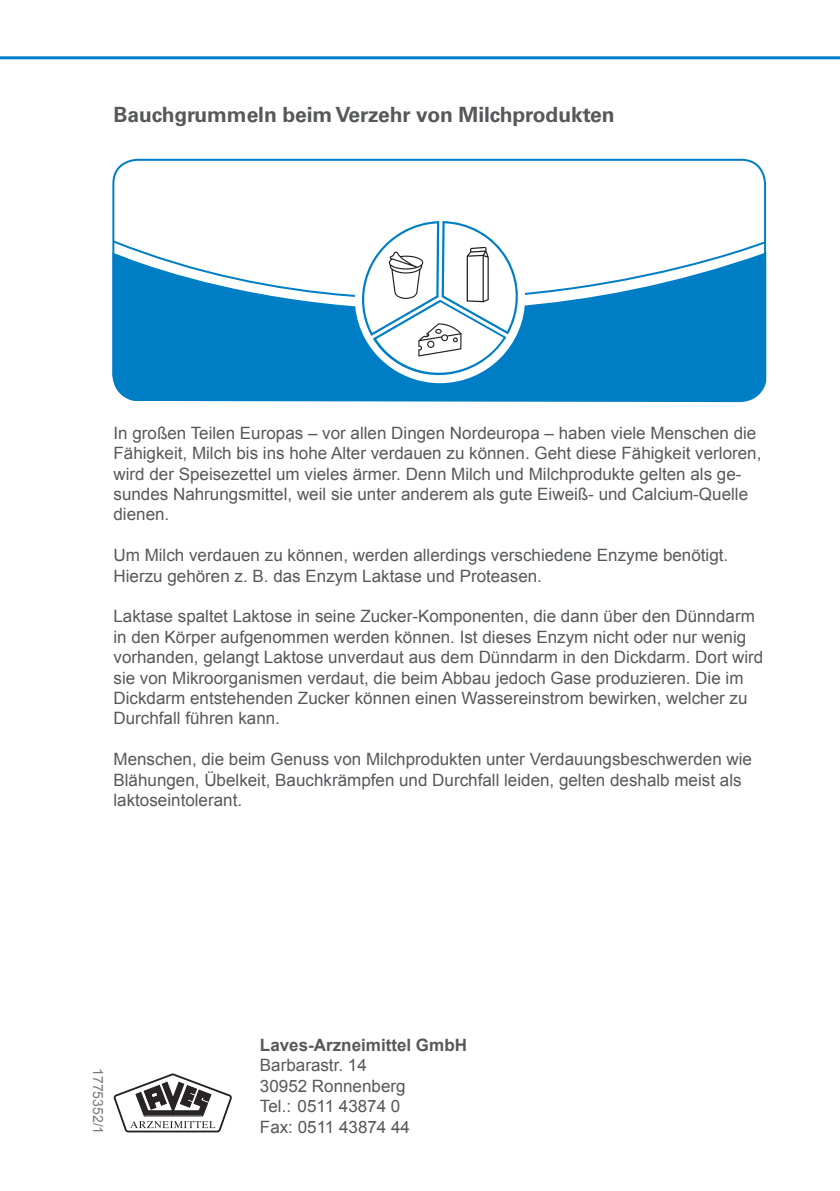
<style>
.page{position:relative;width:840px;height:1191px;background:#fff}
.page>*{position:absolute;margin:0;border:0;box-sizing:border-box;transform-origin:0 0}
.t1{font:700 21px "Univers LT Std";letter-spacing:-.005em;color:#57585a}
.t2{font:17px/20.4px "Arial";color:#57585a}
.t3{font:700 17px "Arial";color:#57585a}
.t4{font:14px "Arial";color:#787a7d}
</style>
<div class="page">
<hr style="left:0;top:56px;width:839px;height:3px;background:#007ec5">
<div style="left:112px;top:370px;width:653px;height:32px;background:#007ec5"></div>
<svg style="left:112px;top:239px;width:655px;height:131px"></svg>
<svg style="left:114px;top:1073px;width:118px;height:59px"></svg>
<svg style="left:351px;top:221px;width:170px;height:165px"></svg>
<p class="t1" style="left:113px;top:102px;width:502px">Bauchgrummeln beim Verzehr von Milchprodukten</p>
<p class="t2" style="left:113px;top:422px;width:649px">In großen Teilen Europas – vor allen Dingen Nordeuropa – haben viele Menschen die Fähigkeit, Milch bis ins hohe Alter verdauen zu können. Geht diese Fähigkeit verloren, wird der Speisezettel um vieles ärmer. Denn Milch und Milchprodukte gelten als ge&shy;sundes Nahrungsmittel, weil sie unter anderem als gute Eiweiß- und Calcium-Quelle dienen.</p>
<p class="t2" style="left:113px;top:545px;width:616px">Um Milch verdauen zu können, werden allerdings verschiedene Enzyme benötigt.<br>Hierzu gehören z. B. das Enzym Laktase und Proteasen.</p>
<p class="t2" style="left:113px;top:606px;width:651px">Laktase spaltet Laktose in seine Zucker-Komponenten, die dann über den Dünndarm in den Körper aufgenommen werden können. Ist dieses Enzym nicht oder nur wenig vorhanden, gelangt Laktose unverdaut aus dem Dünndarm in den Dickdarm. Dort wird sie von Mikroorganismen verdaut, die beim Abbau jedoch Gase produzieren. Die im Dickdarm entstehenden Zucker können einen Wassereinstrom bewirken, welcher zu Durchfall führen kann.</p>
<p class="t2" style="left:113px;top:749px;width:639px">Menschen, die beim Genuss von Milchprodukten unter Verdauungsbeschwerden wie<br>Blähungen, Übelkeit, Bauchkrämpfen und Durchfall leiden, gelten deshalb meist als laktoseintolerant.</p>
<p class="t4" style="left:108px;top:1068px;width:68px;rotate:90deg">1775352/1</p>
<p class="t3" style="left:260px;top:1033px;width:208px">Laves-Arzneimittel GmbH</p>
<p class="t2" style="left:260px;top:1055px;width:151px">Barbarastr. 14<br>30952 Ronnenberg<br>Tel.: 0511 43874 0<br>Fax: 0511 43874 44</p>
</div>
